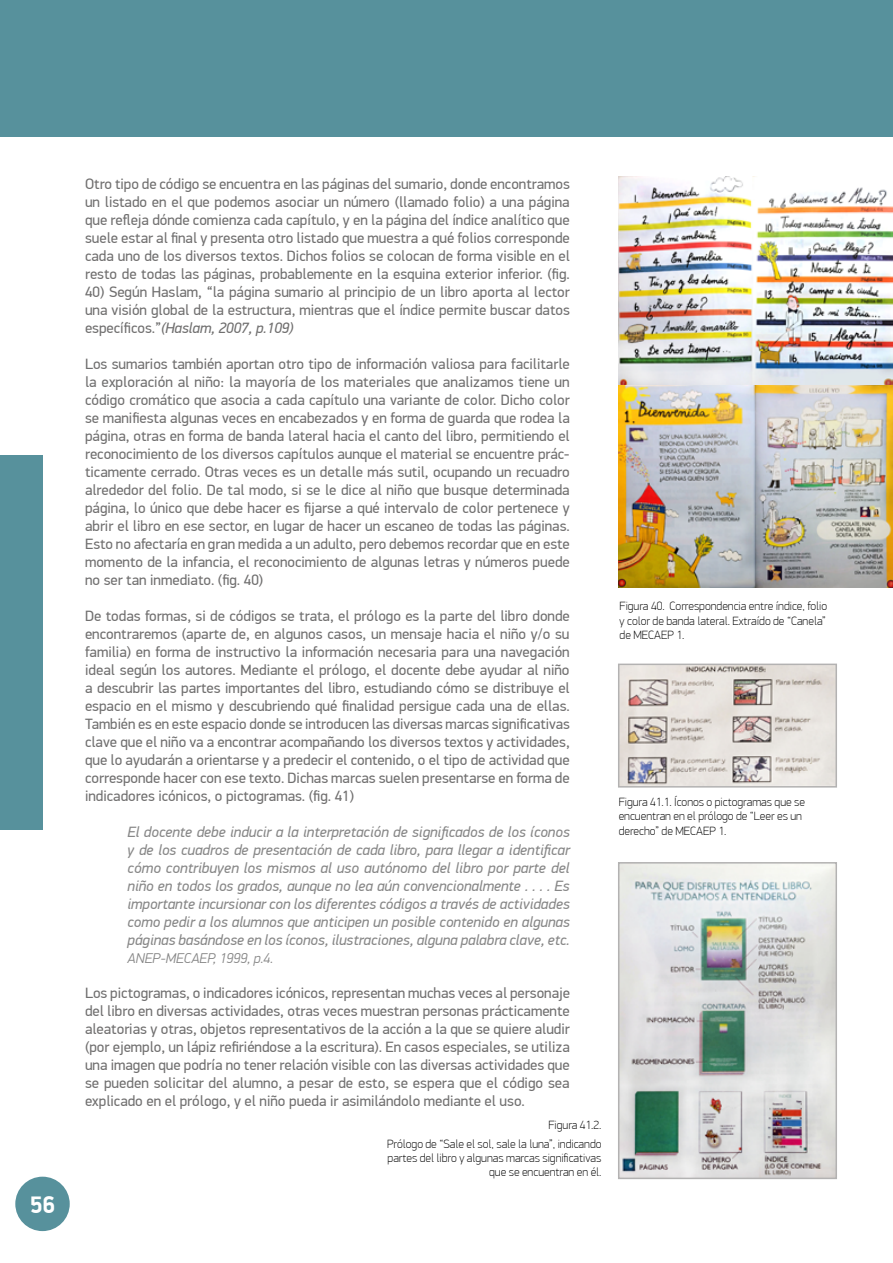
<style>
.page{position:relative;width:893px;height:1263px;background:#fff}
.page>*{position:absolute;margin:0;border:0;box-sizing:border-box;transform-origin:0 0}
.t1{font:700 24px "PF Din Display Pro";color:#fff}
.t2{font:15px/18px "PF Din Display Pro";color:#706f6f;text-align:justify}
.t3{font:italic 15px/18px "PF Din Display Pro";color:#878787;text-align:justify}
.t4{font:italic 300 14.25px "PF Din Display Pro";color:#878787}
.t5{font:100 12px/14.4px "PF Din Display Pro";color:#000;text-align:right}
.s1{font-style:italic}
</style>
<div class="page">
<div style="left:15px;top:1177px;width:55px;height:54px;background:#57919c;border-radius:50%"></div>
<div style="left:0;top:455px;width:43px;height:375px;background:#57919c"></div>
<div style="left:0;top:0;width:893px;height:137px;background:#57919c"></div>
<img style="left:619px;top:177px;width:274px;height:410px">
<img style="left:621px;top:667px;width:213px;height:117px">
<div style="left:618px;top:664px;width:219px;height:123px;border:2px solid #b3b2b2"></div>
<img style="left:621px;top:865px;width:213px;height:311px">
<div style="left:618px;top:862px;width:219px;height:317px;border:2px solid #b3b2b2"></div>
<h1 class="t1" style="left:30px;top:1190px;width:27px">56</h1>
<p class="t2" style="left:85px;top:175px;width:486px">Otro tipo de código se encuentra en las páginas del sumario, donde encontramos un listado en el que podemos asociar un número (llamado folio) a una página que refleja dónde comienza cada capítulo, y en la página del índice analítico que suele estar al final y presenta otro listado que muestra a qué folios corresponde cada uno de los diversos textos. Dichos folios se colocan de forma visible en el resto de todas las páginas, probablemente en la esquina exterior inferior. (fig.</p>
<p class="t2" style="left:85px;top:283px;width:486px">40) Según Haslam, “la página sumario al principio de un libro aporta al lector una visión global de la estructura, mientras que el índice permite buscar datos específicos.”<span class="s1">(Haslam, 2007, p.109)</span></p>
<p class="t2" style="left:85px;top:355px;width:486px">Los sumarios también aportan otro tipo de información valiosa para facilitarle la exploración al niño: la mayoría de los materiales que analizamos tiene un código cromático que asocia a cada capítulo una variante de color. Dicho color se manifiesta algunas veces en encabezados y en forma de guarda que rodea la página, otras en forma de banda lateral hacia el canto del libro, permitiendo el reconocimiento de los diversos capítulos aunque el material se encuentre prác&shy;ticamente cerrado. Otras veces es un detalle más sutil, ocupando un recuadro alrededor del folio. De tal modo, si se le dice al niño que busque determinada página, lo único que debe hacer es fijarse a qué intervalo de color pertenece y abrir el libro en ese sector, en lugar de hacer un escaneo de todas las páginas.<br>Esto no afectaría en gran medida a un adulto, pero debemos recordar que en este momento de la infancia, el reconocimiento de algunas letras y números puede no ser tan inmediato. (fig. 40)</p>
<p class="t2" style="left:85px;top:607px;width:486px">De todas formas, si de códigos se trata, el prólogo es la parte del libro donde encontraremos (aparte de, en algunos casos, un mensaje hacia el niño y/o su familia) en forma de instructivo la información necesaria para una navegación ideal según los autores. Mediante el prólogo, el docente debe ayudar al niño a descubrir las partes importantes del libro, estudiando cómo se distribuye el espacio en el mismo y descubriendo qué finalidad persigue cada una de ellas.<br>También es en este espacio donde se introducen las diversas marcas significativas clave que el niño va a encontrar acompañando los diversos textos y actividades, que lo ayudarán a orientarse y a predecir el contenido, o el tipo de actividad que corresponde hacer con ese texto. Dichas marcas suelen presentarse en forma de indicadores icónicos, o pictogramas. (fig. 41)</p>
<p class="t3" style="left:128px;top:823px;width:444px">El docente debe inducir a la interpretación de significados de los íconos y de los cuadros de presentación de cada libro, para llegar a identificar cómo contribuyen los mismos al uso autónomo del libro por parte del niño en todos los grados, aunque no lea aún convencionalmente . . . . Es importante incursionar con los diferentes códigos a través de actividades como pedir a los alumnos que anticipen un posible contenido en algunas páginas basándose en los íconos, ilustraciones, alguna palabra clave, etc.</p>
<p class="t4" style="left:128px;top:950px;width:147px">ANEP-MECAEP, 1999, p.4.</p>
<p class="t2" style="left:85px;top:984px;width:486px">Los pictogramas, o indicadores icónicos, representan muchas veces al personaje del libro en diversas actividades, otras veces muestran personas prácticamente aleatorias y otras, objetos representativos de la acción a la que se quiere aludir (por ejemplo, un lápiz refiriéndose a la escritura). En casos especiales, se utiliza una imagen que podría no tener relación visible con las diversas actividades que se pueden solicitar del alumno, a pesar de esto, se espera que el código sea explicado en el prólogo, y el niño pueda ir asimilándolo mediante el uso.</p>
<p class="t5" style="left:387px;top:1115px;width:216px;line-height:18.6px">Figura 41.2.<br>Prólogo de “Sale el sol, sale la luna”, indicando</p>
<p class="t5" style="left:388px;top:1151px;width:215px">partes del libro y algunas marcas significativas que se encuentran en él.</p>
<p class="t5" style="left:620px;top:599px;width:209px;text-align:justify">Figura 40. Correspondencia entre índice, folio y color de banda lateral. Extraído de “Canela” de MECAEP 1.</p>
<p class="t5" style="left:619px;top:795px;width:188px;text-align:left">Figura 41.1. Íconos o pictogramas que se encuentran en el prólogo de “Leer es un derecho” de MECAEP 1.</p>
</div>
